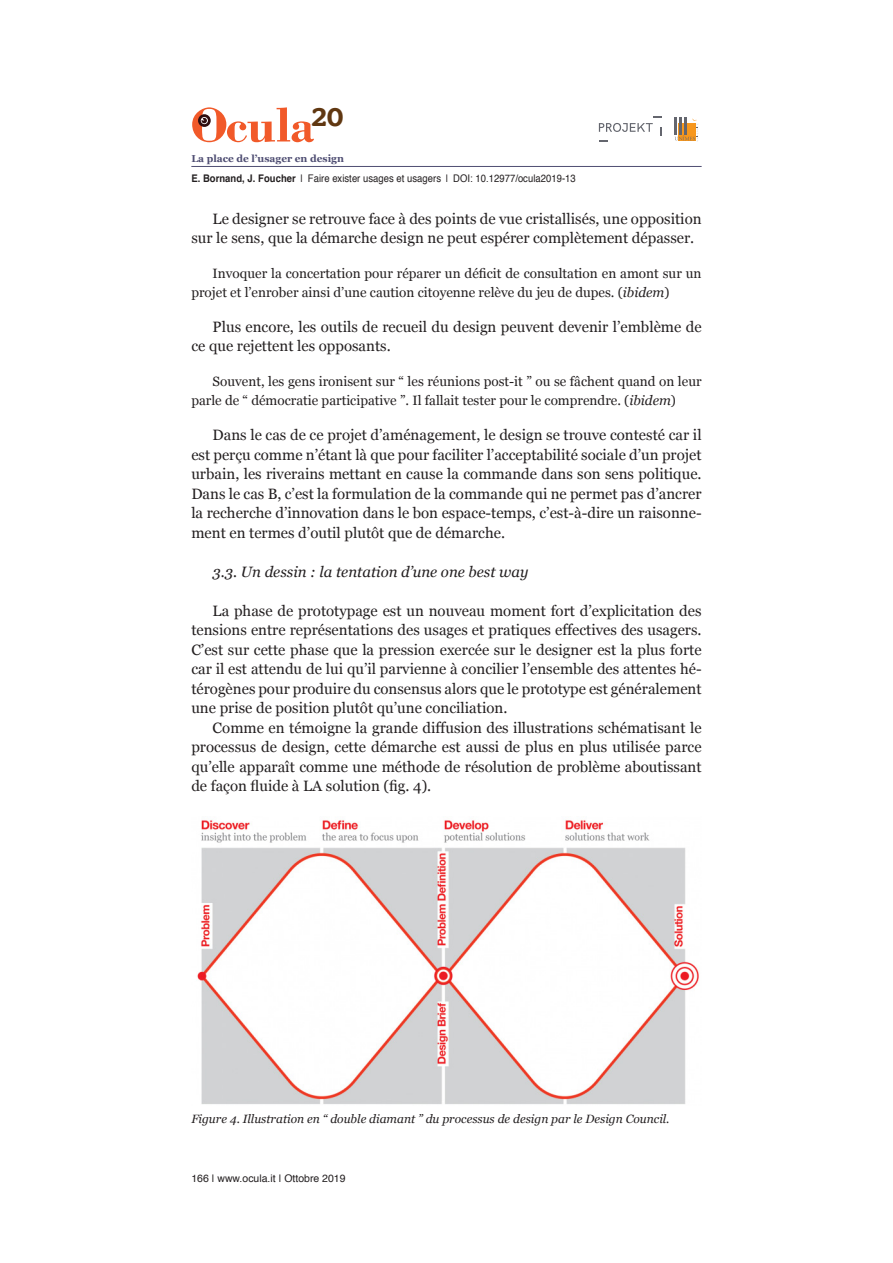
<style>
.page{position:relative;width:893px;height:1263px;background:#fff}
.page>*{position:absolute;margin:0;border:0;box-sizing:border-box;transform-origin:0 0}
.t1{font:700 28.65px "Courier";color:#603711;scale:1.09 1}
.OCULA-txt-FR{font:15px/19.5px "Georgia";color:#231f20;text-align:justify}
.OCULA-txt-FR-2{font:italic 15px "Georgia";color:#231f20}
.OCULA-txt-FR-3{font:13.5px/19.5px "Georgia";color:#231f20}
.OCULA-cit-FR{font:13.5px/19.5px "Georgia";color:#231f20}
.OCULA-dida-FIG{font:italic 12px "Georgia";color:#231f20}
.t2{font:10.5px "Helvetica";letter-spacing:.005em;color:#231f20;scale:.9 1}
.t3{font:10.5px "Helvetica";letter-spacing:.005em;color:#231f20}
.t4{font:700 10.05px "Georgia";color:#4e4d72}
.s1{font-weight:700}
.s2{font-style:italic}
</style>
<div class="page">
<hr style="left:191px;top:166px;width:511px;height:1px;background:#4e4d72">
<svg style="left:192px;top:107px;width:122px;height:35px"></svg>
<svg style="left:599px;top:117px;width:62px;height:24px"></svg>
<svg style="left:675px;top:117px;width:23px;height:24px"></svg>
<img style="left:197px;top:820px;width:502px;height:284px">
<h1 class="t1" style="left:310px;top:94px;width:33px">20</h1>
<p class="t4" style="left:191px;top:151px;width:154px">La place de l’usager en design</p>
<p class="t2" style="left:191px;top:170px;width:429px"><span class="s1">E. Bornand, J. Foucher</span> | Faire exister usages et usagers | DOI: 10.12977/ocula2019-13</p>
<p class="OCULA-txt-FR" style="left:191px;top:208px;width:512px;text-indent:21px">Le designer se retrouve face à des points de vue cristallisés, une opposition sur le sens, que la démarche design ne peut espérer complètement dépasser.</p>
<p class="OCULA-cit-FR" style="left:191px;top:263px;width:512px;text-indent:21px">Invoquer la concertation pour réparer un déficit de consultation en amont sur un projet et l’enrober ainsi d’une caution citoyenne relève du jeu de dupes. (<span class="s2">ibidem</span>)</p>
<p class="OCULA-txt-FR" style="left:191px;top:316px;width:512px;text-indent:21px">Plus encore, les outils de recueil du design peuvent devenir l’emblème de ce que rejettent les opposants.</p>
<p class="OCULA-txt-FR-3" style="left:191px;top:371px;width:512px;text-indent:21px">Souvent, les gens ironisent sur “ les réunions post-it ” ou se fâchent quand on leur parle de “ démocratie participative ”. Il fallait tester pour le comprendre. (<span class="s2">ibidem</span>)</p>
<p class="OCULA-txt-FR" style="left:191px;top:424px;width:512px;text-indent:21px">Dans le cas de ce projet d’aménagement, le design se trouve contesté car il est perçu comme n’étant là que pour faciliter l’acceptabilité sociale d’un projet urbain, les riverains mettant en cause la commande dans son sens politique.<br>Dans le cas B, c’est la formulation de la commande qui ne permet pas d’ancrer la recherche d’innovation dans le bon espace-temps, c’est-à-dire un raisonne&shy;ment en termes d’outil plutôt que de démarche.</p>
<p class="OCULA-txt-FR-2" style="left:213px;top:560px;width:317px">3.3. Un dessin : la tentation d’une one best way</p>
<p class="OCULA-txt-FR" style="left:191px;top:600px;width:512px;text-indent:21px">La phase de prototypage est un nouveau moment fort d’explicitation des tensions entre représentations des usages et pratiques effectives des usagers.<br>C’est sur cette phase que la pression exercée sur le designer est la plus forte car il est attendu de lui qu’il parvienne à concilier l’ensemble des attentes hé&shy;térogènes pour produire du consensus alors que le prototype est généralement une prise de position plutôt qu’une conciliation.</p>
<p class="OCULA-txt-FR" style="left:191px;top:717px;width:512px;text-indent:21px">Comme en témoigne la grande diffusion des illustrations schématisant le processus de design, cette démarche est aussi de plus en plus utilisée parce qu’elle apparaît comme une méthode de résolution de problème aboutissant de façon fluide à LA solution (fig. 4).</p>
<p class="OCULA-dida-FIG" style="left:191px;top:1110px;width:480px">Figure 4. Illustration en “ double diamant ” du processus de design par le Design Council.</p>
<p class="t3" style="left:191px;top:1170px;width:156px">166 | www.ocula.it | Ottobre 2019</p>
</div>
